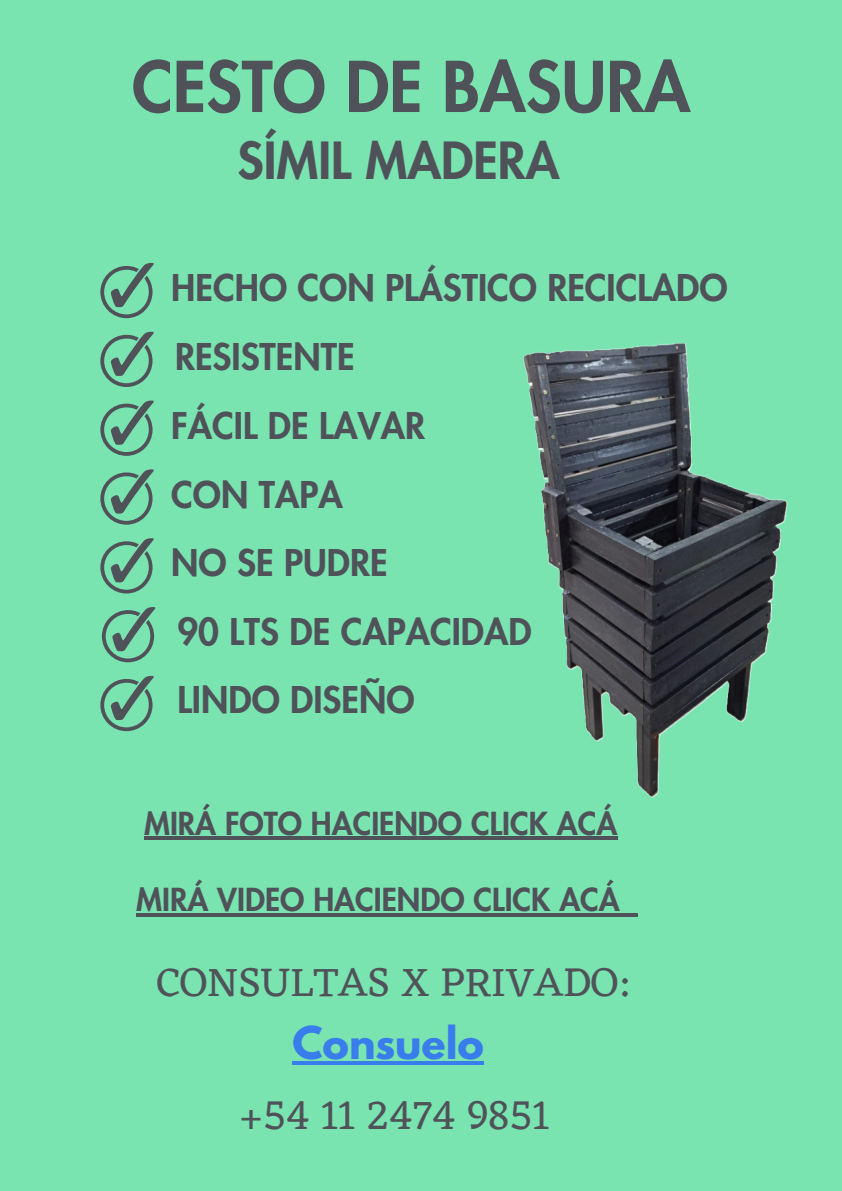
<style>
.page{position:relative;width:842px;height:1191px;background:#fff}
.page>*{position:absolute;margin:0;border:0;box-sizing:border-box;transform-origin:0 0}
.t1{font:800 68px "Futura LT Pro";color:#50525a}
.t2{font:800 50px "Futura LT Pro";color:#50525a}
.t3{font:42px "Eczar";color:#50525a}
.t4{font:700 40.1px "League Spartan";color:#387deb}
.t5{font:800 36px "Futura LT Pro";color:#50525a}
.t6{font:800 31px "Futura LT Pro";color:#50525a}
</style>
<div class="page">
<div style="left:0;top:0;width:842px;height:1190px;background:#7ae4b1"></div>
<svg style="left:100px;top:263px;width:54px;height:55px"></svg>
<svg style="left:100px;top:332px;width:54px;height:55px"></svg>
<svg style="left:100px;top:400px;width:54px;height:56px"></svg>
<svg style="left:100px;top:469px;width:54px;height:55px"></svg>
<svg style="left:100px;top:538px;width:54px;height:55px"></svg>
<svg style="left:102px;top:607px;width:53px;height:55px"></svg>
<svg style="left:100px;top:675px;width:54px;height:56px"></svg>
<img style="left:523px;top:343px;width:265px;height:455px">
<hr style="left:144px;top:836px;width:473px;height:3px;background:#50525a">
<hr style="left:136px;top:913px;width:484px;height:3px;background:#50525a">
<hr style="left:620px;top:913px;width:18px;height:3px;background:#50525a">
<hr style="left:292px;top:1061px;width:192px;height:4px;background:#387deb">
<p class="t1" style="left:132px;top:56px;width:560px">CESTO DE BASURA</p>
<h2 class="t2" style="left:238px;top:138px;width:324px">SÍMIL MADERA</h2>
<p class="t5" style="left:171px;top:272px;width:558px">HECHO CON PLÁSTICO RECICLADO</p>
<h5 class="t5" style="left:175px;top:340px;width:181px">RESISTENTE</h5>
<p class="t5" style="left:171px;top:409px;width:256px">FÁCIL DE LAVAR</p>
<h1 class="t5" style="left:171px;top:478px;width:173px">CON TAPA</h1>
<p class="t5" style="left:171px;top:546px;width:218px">NO SE PUDRE</p>
<h5 class="t5" style="left:177px;top:614px;width:356px">90 LTS DE CAPACIDAD</h5>
<p class="t5" style="left:177px;top:683px;width:239px">LINDO DISEÑO</p>
<h5 class="t6" style="left:144px;top:808px;width:475px">MIRÁ FOTO HACIENDO CLICK ACÁ</h5>
<h5 class="t6" style="left:136px;top:885px;width:485px">MIRÁ VIDEO HACIENDO CLICK ACÁ</h5>
<p class="t3" style="left:157px;top:956px;width:477px">CONSULTAS X PRIVADO:</p>
<h5 class="t4" style="left:292px;top:1023px;width:193px">Consuelo</h5>
<p class="t3" style="left:239px;top:1089px;width:312px">+54 11 2474 9851</p>
</div>
